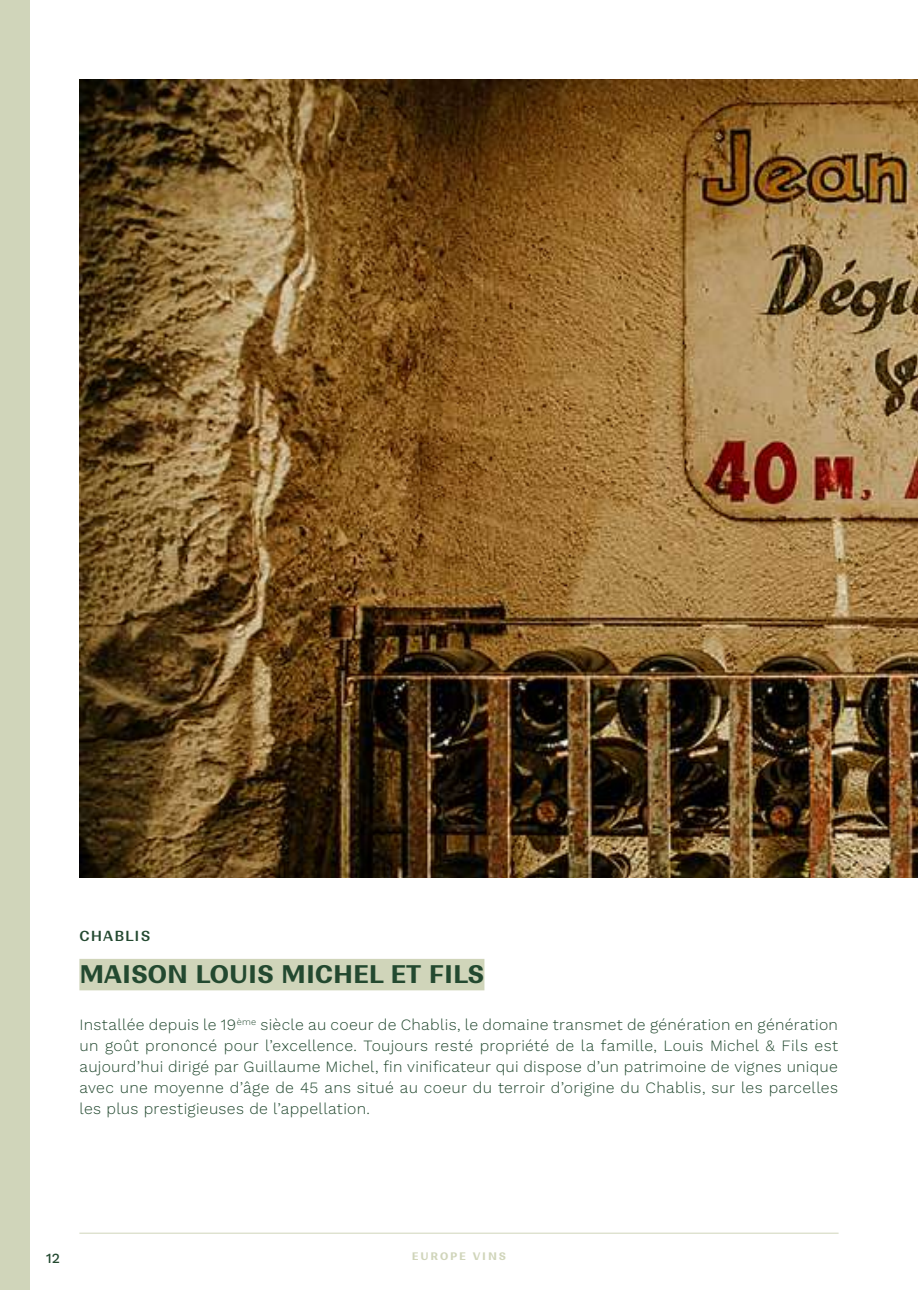
<style>
.page{position:relative;width:918px;height:1290px;background:#fff}
.page>*{position:absolute;margin:0;border:0;box-sizing:border-box;transform-origin:0 0}
.t1{font:700 24.5px "Ranade";color:#234930}
.t2{font:300 15.75px/21px "Work Sans";letter-spacing:.02em;color:#234930;text-align:justify}
.t3{font:500 14px "Ranade";letter-spacing:.075em;color:#234930}
.t4{font:500 14px "Work Sans";color:#234930}
.t5{font:700 10.5px "Ranade";letter-spacing:.18em;color:#d0d5ba}
</style>
<div class="page">
<div style="left:0;top:0;width:30px;height:1290px;background:#d0d5ba"></div>
<img style="left:79px;top:79px;width:839px;height:799px">
<div style="left:79px;top:959px;width:405px;height:31px;background:#d0d5ba"></div>
<hr style="left:79px;top:1233px;width:759px;height:1px;background:#d0d5ba">
<p class="t3" style="left:79px;top:927px;width:72px">CHABLIS</p>
<h1 class="t1" style="left:79px;top:959px;width:406px">MAISON LOUIS MICHEL ET FILS</h1>
<p class="t2" style="left:80px;top:1013px;width:760px">Installée depuis le 19<sup>ème</sup> siècle au coeur de Chablis, le domaine transmet de génération en génération un goût prononcé pour l’excellence. Toujours resté propriété de la famille, Louis Michel &amp; Fils est aujourd’hui dirigé par Guillaume Michel, fin vinificateur qui dispose d’un patrimoine de vignes unique avec une moyenne d’âge de 45 ans situé au coeur du terroir d’origine du Chablis, sur les parcelles les plus prestigieuses de l’appellation.</p>
<p class="t4" style="left:46px;top:1247px;width:15px">12</p>
<p class="t5" style="left:412px;top:1249px;width:96px">EUROPE VINS</p>
</div>
